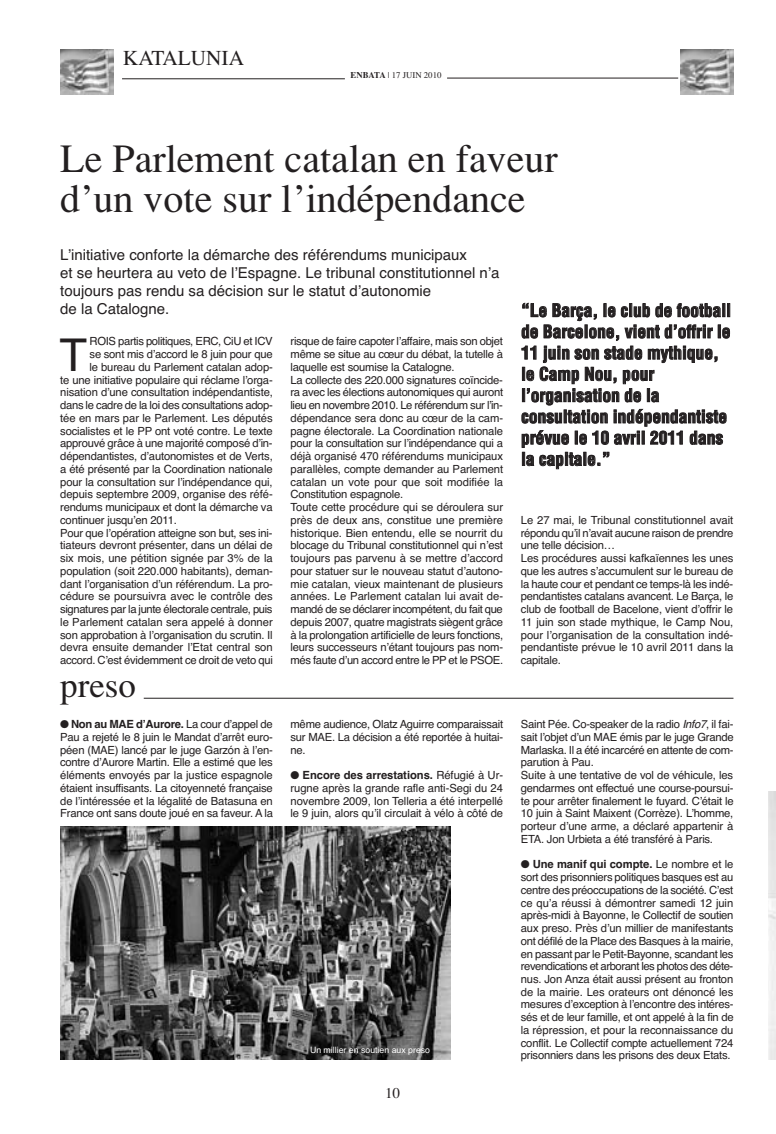
<style>
.page{position:relative;width:776px;height:1134px;background:#fff}
.page>*{position:absolute;margin:0;border:0;box-sizing:border-box;transform-origin:0 0}
.t1{font:45.25px "Helvetica";color:#231f20}
.t2{font:40px/40px "Times";color:#231f20}
.t3{font:35px "Times";color:#231f20}
.t4{font:21.25px "Times";color:#231f20}
.t5{font:700 condensed 17.5px/21.2px "Helvetica";color:#231f20}
.t6{font:15px/18px "Helvetica";color:#231f20}
.t7{font:15px "Times";color:#231f20}
.t8{font:11.25px/12.8px "Helvetica";letter-spacing:-.02em;color:#231f20;text-align:justify}
.t9{font:8.75px "Helvetica";color:#fff}
.t10{font:8.75px "Times";color:#231f20}
.s1{font-weight:700}
.s2{font-style:italic}
</style>
<div class="page">
<hr style="left:122px;top:78px;width:223px;height:1px;background:#231f20">
<hr style="left:447px;top:78px;width:231px;height:1px;background:#231f20">
<img style="left:60px;top:50px;width:53px;height:45px">
<img style="left:680px;top:50px;width:53px;height:45px">
<hr style="left:144px;top:698px;width:589px;height:1px;background:#231f20">
<svg style="left:521px;top:303px;width:209px;height:166px"></svg>
<img style="left:60px;top:826px;width:390px;height:234px">
<h3 class="t4" style="left:123px;top:50px;width:123px">KATALUNIA</h3>
<p class="t10" style="left:351px;top:72px;width:92px"><span class="s1">ENBATA</span> | 17 JUIN 2010</p>
<h2 class="t2" style="left:60px;top:143px;width:499px">Le Parlement catalan en faveur d’un vote sur l’indépendance</h2>
<h3 class="t6" style="left:60px;top:247px;width:441px">L’initiative conforte la démarche des référendums municipaux<br>et se heurtera au veto de l’Espagne. Le tribunal constitutionnel n’a toujours pas rendu sa décision sur le statut d’autonomie<br>de la Catalogne.</h3>
<h3 class="t5" style="left:521px;top:301px;width:211px">“Le Barça, le club de football de Barcelone, vient d’offrir le<br>11 juin son stade mythique, le Camp Nou, pour l’organisation de la consultation indépendantiste prévue le 10 avril 2011 dans la capitale.”</h3>
<h1 class="t1" style="left:60px;top:338px;width:29px">T</h1>
<p class="t8" style="left:90px;top:336px;width:185px">ROIS partis politiques, ERC, CiU et ICV</p>
<p class="t8" style="left:291px;top:336px;width:214px;text-align:left">risque de faire capoter l’affaire, mais son objet même se situe au cœur du débat, la tutelle à laquelle est soumise la Catalogne.<br>La collecte des 220.000 signatures coïncide&shy;ra avec les élections autonomiques qui auront lieu en novembre 2010. Le référendum sur l’in&shy;dépendance sera donc au cœur de la cam&shy;pagne électorale. La Coordination nationale pour la consultation sur l’indépendance qui a déjà organisé 470 référendums municipaux parallèles, compte demander au Parlement catalan un vote pour que soit modifiée la Constitution espagnole.<br>Toute cette procédure qui se déroulera sur près de deux ans, constitue une première historique. Bien entendu, elle se nourrit du blocage du Tribunal constitutionnel qui n’est toujours pas parvenu à se mettre d’accord pour statuer sur le nouveau statut d’autono&shy;mie catalan, vieux maintenant de plusieurs années. Le Parlement catalan lui avait de&shy;mandé de se déclarer incompétent, du fait que depuis 2007, quatre magistrats siègent grâce à la prolongation artificielle de leurs fonctions, leurs successeurs n’étant toujours pas nom&shy;més faute d’un accord entre le PP et le PSOE.</p>
<p class="t8" style="left:90px;top:349px;width:185px">se sont mis d’accord le 8 juin pour que</p>
<p class="t8" style="left:90px;top:362px;width:185px">le bureau du Parlement catalan adop-</p>
<p class="t8" style="left:60px;top:374px;width:214px">te une initiative populaire qui réclame l’orga-</p>
<p class="t8" style="left:60px;top:387px;width:214px">nisation d’une consultation indépendantiste,</p>
<p class="t8" style="left:60px;top:400px;width:214px">dans le cadre de la loi des consultations adop-</p>
<p class="t8" style="left:60px;top:413px;width:214px">tée en mars par le Parlement. Les députés</p>
<p class="t8" style="left:60px;top:425px;width:214px">socialistes et le PP ont voté contre. Le texte</p>
<p class="t8" style="left:60px;top:438px;width:214px">approuvé grâce à une majorité composé d’in-</p>
<p class="t8" style="left:60px;top:451px;width:214px">dépendantistes, d’autonomistes et de Verts,</p>
<p class="t8" style="left:60px;top:464px;width:214px">a été présenté par la Coordination nationale</p>
<p class="t8" style="left:60px;top:476px;width:214px">pour la consultation sur l’indépendance qui,</p>
<p class="t8" style="left:60px;top:489px;width:214px">depuis septembre 2009, organise des réfé-</p>
<p class="t8" style="left:60px;top:502px;width:214px">rendums municipaux et dont la démarche va</p>
<p class="t8" style="left:60px;top:515px;width:118px">continuer jusqu’en 2011.</p>
<p class="t8" style="left:60px;top:527px;width:214px">Pour que l’opération atteigne son but, ses ini-</p>
<p class="t8" style="left:60px;top:540px;width:214px">tiateurs devront présenter, dans un délai de</p>
<p class="t8" style="left:60px;top:553px;width:214px">six mois, une pétition signée par 3% de la</p>
<p class="t8" style="left:60px;top:566px;width:214px">population (soit 220.000 habitants), deman-</p>
<p class="t8" style="left:60px;top:578px;width:214px">dant l’organisation d’un référendum. La pro-</p>
<p class="t8" style="left:60px;top:591px;width:214px">cédure se poursuivra avec le contrôle des</p>
<p class="t8" style="left:60px;top:604px;width:214px">signatures par la junte électorale centrale, puis</p>
<p class="t8" style="left:60px;top:617px;width:214px">le Parlement catalan sera appelé à donner</p>
<p class="t8" style="left:60px;top:629px;width:214px">son approbation à l’organisation du scrutin. Il</p>
<p class="t8" style="left:60px;top:642px;width:214px">devra ensuite demander l’Etat central son</p>
<p class="t8" style="left:60px;top:655px;width:214px">accord. C’est évidemment ce droit de veto qui</p>
<p class="t8" style="left:521px;top:515px;width:214px;text-align:left">Le 27 mai, le Tribunal constitutionnel avait répondu qu’il n’avait aucune raison de prendre une telle décision…<br>Les procédures aussi kafkaïennes les unes que les autres s’accumulent sur le bureau de la haute cour et pendant ce temps-là les indé&shy;pendantistes catalans avancent. Le Barça, le club de football de Bacelone, vient d’offrir le 11 juin son stade mythique, le Camp Nou, pour l’organisation de la consultation indé&shy;pendantiste prévue le 10 avril 2011 dans la capitale.</p>
<h3 class="t3" style="left:60px;top:673px;width:77px">preso</h3>
<p class="t8" style="left:60px;top:719px;width:214px">● <span class="s1">Non au MAE d’Aurore.</span> La cour d’appel de Pau a rejeté le 8 juin le Mandat d’arrêt euro&shy;péen (MAE) lancé par le juge Garzón à l’en&shy;contre d’Aurore Martin. Elle a estimé que les éléments envoyés par la justice espagnole étaient insuffisants. La citoyenneté française de l’intéressée et la légalité de Batasuna en France ont sans doute joué en sa faveur. A la</p>
<p class="t8" style="left:291px;top:719px;width:214px">même audience, Olatz Aguirre comparaissait sur MAE. La décision a été reportée à huitai&shy;ne.</p>
<p class="t8" style="left:291px;top:770px;width:214px">● <span class="s1">Encore des arrestations.</span> Réfugié à Ur&shy;rugne après la grande rafle anti-Segi du 24 novembre 2009, Ion Telleria a été interpellé le 9 juin, alors qu’il circulait à vélo à côté de</p>
<p class="t9" style="left:310px;top:1047px;width:122px">Un millier en soutien aux preso</p>
<h3 class="t7" style="left:385px;top:1087px;width:16px">10</h3>
<p class="t8" style="left:521px;top:719px;width:214px;text-align:left">Saint Pée. Co-speaker de la radio <span class="s2">Info7</span>, il fai&shy;sait l’objet d’un MAE émis par le juge Grande Marlaska. Il a été incarcéré en attente de com&shy;parution à Pau.<br>Suite à une tentative de vol de véhicule, les gendarmes ont effectué une course-poursui&shy;te pour arrêter finalement le fuyard. C’était le 10 juin à Saint Maixent (Corrèze). L’homme, porteur d’une arme, a déclaré appartenir à ETA. Jon Urbieta a été transféré à Paris.</p>
<p class="t8" style="left:521px;top:859px;width:214px">● <span class="s1">Une manif qui compte.</span> Le nombre et le sort des prisonniers politiques basques est au centre des préoccupations de la société. C’est ce qu’a réussi à démontrer samedi 12 juin après-midi à Bayonne, le Collectif de soutien aux preso. Près d’un millier de manifestants ont défilé de la Place des Basques à la mairie, en passant par le Petit-Bayonne, scandant les revendications et arborant les photos des déte&shy;nus. Jon Anza était aussi présent au fronton de la mairie. Les orateurs ont dénoncé les mesures d’exception à l’encontre des intéres&shy;sés et de leur famille, et ont appelé à la fin de la répression, et pour la reconnaissance du conflit. Le Collectif compte actuellement 724 prisonniers dans les prisons des deux Etats.</p>
</div>
